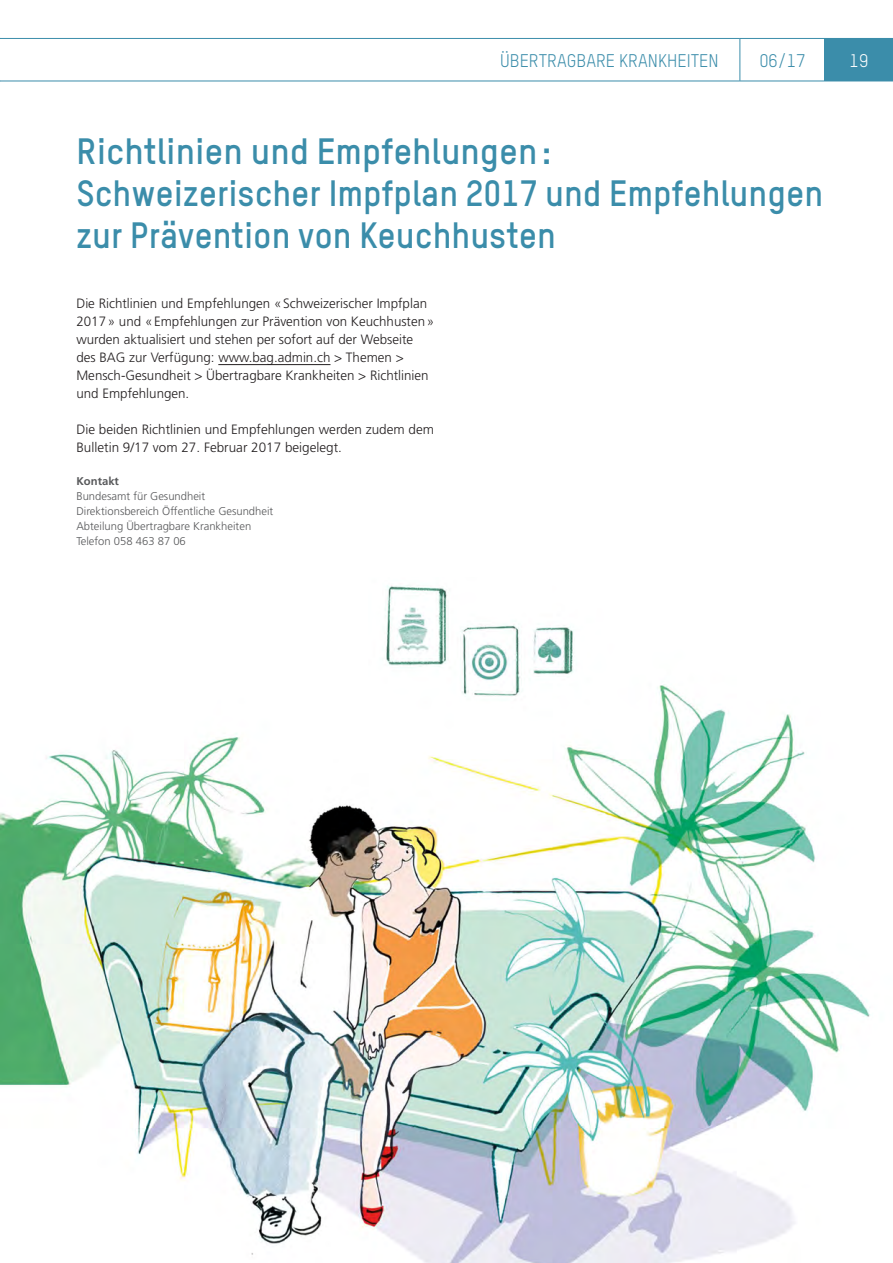
<style>
.page{position:relative;width:893px;height:1263px;background:#fff}
.page>*{position:absolute;margin:0;border:0;box-sizing:border-box;transform-origin:0 0}
.t1{font:700 36px/42px "TSTAR";color:#3b8daa}
.t2{font:18px "TSTAR";color:#3b8daa}
.t3{font:18px "TSTAR";color:#fff}
.t4{font:300 13.5px/18px "Frutiger";color:#231f20}
.t5{font:300 11.25px/15px "Frutiger";color:#57585a}
.t6{font:700 11.25px "Frutiger";color:#57585a}
</style>
<div class="page">
<div style="left:825px;top:38px;width:68px;height:43px;background:#3b8daa"></div>
<hr style="left:0;top:38px;width:740px;height:1px;background:#3b8daa">
<hr style="left:740px;top:38px;width:85px;height:1px;background:#3b8daa">
<hr style="left:740px;top:39px;width:1px;height:42px;background:#3b8daa">
<hr style="left:0;top:81px;width:740px;height:1px;background:#3b8daa">
<hr style="left:740px;top:81px;width:85px;height:1px;background:#3b8daa">
<hr style="left:825px;top:81px;width:68px;height:1px;background:#3b8daa">
<hr style="left:218px;top:364px;width:112px;height:1px;background:#231f20">
<img style="left:1px;top:585px;width:869px;height:678px">
<img style="left:0;top:128px;width:1px;height:1135px">
<h2 class="t2" style="left:500px;top:49px;width:220px">ÜBERTRAGBARE KRANKHEITEN</h2>
<h2 class="t2" style="left:759px;top:49px;width:48px">06/17</h2>
<h2 class="t3" style="left:850px;top:49px;width:20px">19</h2>
<h1 class="t1" style="left:77px;top:129px;width:748px">Richtlinien und Empfehlungen:<br>Schweizerischer Impfplan 2017 und Empfehlungen zur Prävention von Keuchhusten</h1>
<p class="t4" style="left:76px;top:294px;width:359px">Die Richtlinien und Empfehlungen «Schweizerischer Impfplan 2017» und «Empfehlungen zur Prävention von Keuchhusten» wurden aktualisiert und stehen per sofort auf der Webseite des BAG zur Verfügung: www.bag.admin.ch &gt; Themen &gt; Mensch-Gesundheit &gt; Übertragbare Krankheiten &gt; Richtlinien und Empfehlungen.</p>
<p class="t4" style="left:76px;top:420px;width:359px">Die beiden Richtlinien und Empfehlungen werden zudem dem<br>Bulletin 9/17 vom 27. Februar 2017 beigelegt.</p>
<p class="t6" style="left:76px;top:474px;width:44px">Kontakt</p>
<p class="t5" style="left:76px;top:488px;width:198px">Bundesamt für Gesundheit<br>Direktionsbereich Öffentliche Gesundheit<br>Abteilung Übertragbare Krankheiten<br>Telefon 058 463 87 06</p>
</div>
